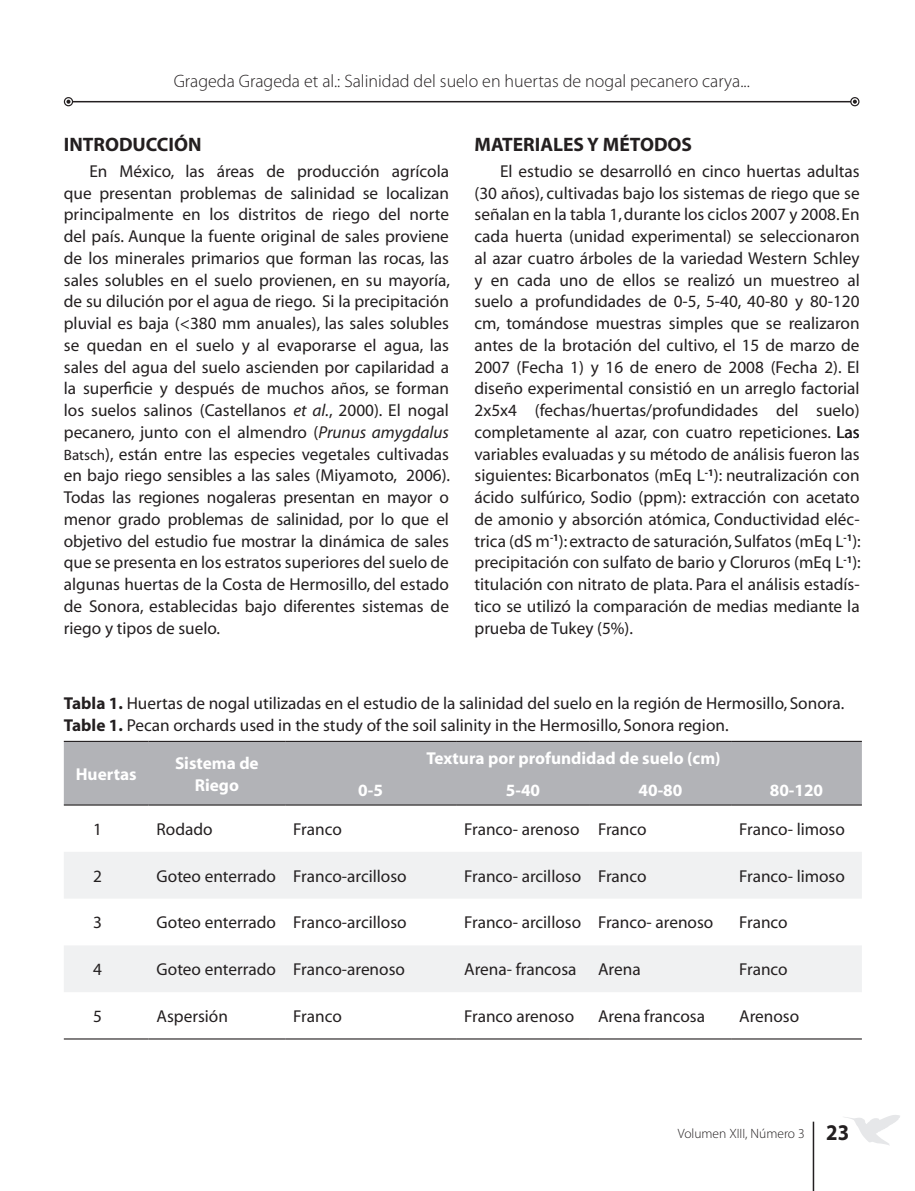
<style>
.page{position:relative;width:915px;height:1191px;background:#fff}
.page>*{position:absolute;margin:0;border:0;box-sizing:border-box;transform-origin:0 0}
.t1{font:700 22.5px "Myriad";color:#231f20;scale:.92 1}
.SUBTITULOS{font:700 19.5px "Myriad";color:#231f20}
.CABEZA_DE_PAGINA{font:300 18px "Myriad Pro";color:#231f20}
.TEXTO_NORMAL{font:17.25px/21.8px "Myriad";color:#231f20;text-align:justify}
.TEXTO_NORMAL-2{font:700 17.25px/21.8px "Myriad";color:#fff;text-align:center}
.t2{font:300 13.5px "Myriad Pro";color:#231f20}
.s1{font-style:italic}
.s2{font-size:15px}
.s3{font-weight:700}
</style>
<div class="page">
<svg style="left:844px;top:1115px;width:56px;height:30px"></svg>
<hr style="left:812px;top:1121px;width:1px;height:70px;background:#231f20">
<hr style="left:72px;top:101px;width:778px;height:1px;background:#231f20">
<div style="left:64px;top:97px;width:9px;height:9px;border:1px solid #231f20;border-radius:50%"></div>
<svg style="left:66px;top:100px;width:4px;height:4px"></svg>
<div style="left:849px;top:97px;width:10px;height:9px;border:1px solid #231f20;border-radius:50%"></div>
<svg style="left:852px;top:100px;width:4px;height:4px"></svg>
<div style="left:64px;top:742px;width:797px;height:62px;background:#b2b3b7"></div>
<svg style="left:64px;top:805px;width:797px;height:1px"></svg>
<svg style="left:64px;top:852px;width:797px;height:140px;fill:#f0f1f2"></svg>
<hr style="left:64px;top:1038px;width:84px;height:1px;background:#231f20">
<hr style="left:148px;top:1038px;width:137px;height:1px;background:#231f20">
<hr style="left:285px;top:1038px;width:171px;height:1px;background:#231f20">
<hr style="left:456px;top:1038px;width:133px;height:1px;background:#231f20">
<hr style="left:589px;top:1038px;width:141px;height:1px;background:#231f20">
<hr style="left:730px;top:1038px;width:131px;height:1px;background:#231f20">
<hr style="left:64px;top:741px;width:84px;height:1px;background:#231f20">
<hr style="left:148px;top:741px;width:137px;height:1px;background:#231f20">
<hr style="left:64px;top:804px;width:84px;height:1px;background:#231f20">
<hr style="left:148px;top:804px;width:137px;height:1px;background:#231f20">
<hr style="left:285px;top:741px;width:171px;height:1px;background:#231f20">
<hr style="left:456px;top:741px;width:133px;height:1px;background:#231f20">
<hr style="left:589px;top:741px;width:141px;height:1px;background:#231f20">
<hr style="left:730px;top:741px;width:131px;height:1px;background:#231f20">
<hr style="left:285px;top:804px;width:171px;height:1px;background:#231f20">
<hr style="left:456px;top:804px;width:133px;height:1px;background:#231f20">
<hr style="left:589px;top:804px;width:141px;height:1px;background:#231f20">
<hr style="left:730px;top:804px;width:131px;height:1px;background:#231f20">
<p class="CABEZA_DE_PAGINA" style="left:174px;top:70px;width:577px">Grageda Grageda et al.: Salinidad del suelo en huertas de nogal pecanero carya...</p>
<p class="SUBTITULOS" style="left:64px;top:134px;width:139px">INTRODUCCIÓN</p>
<p class="TEXTO_NORMAL" style="left:64px;top:161px;width:388px;text-indent:26px">En México, las áreas de producción agrícola que presentan problemas de salinidad se localizan principalmente en los distritos de riego del norte del país. Aunque la fuente original de sales proviene de los minerales primarios que forman las rocas, las sales solubles en el suelo provienen, en su mayoría, de su dilución por el agua de riego. Si la precipitación pluvial es baja (&lt;380 mm anuales), las sales solubles se quedan en el suelo y al evaporarse el agua, las sales del agua del suelo ascienden por capilaridad a la superficie y después de muchos años, se forman los suelos salinos (Castellanos <span class="s1">et al.</span>, 2000). El nogal pecanero, junto con el almendro (<span class="s1">Prunus amygdalus </span><span class="s2">Batsch</span>), están entre las especies vegetales cultivadas en bajo riego sensibles a las sales (Miyamoto, 2006).<br>Todas las regiones nogaleras presentan en mayor o menor grado problemas de salinidad, por lo que el objetivo del estudio fue mostrar la dinámica de sales que se presenta en los estratos superiores del suelo de algunas huertas de la Costa de Hermosillo, del estado de Sonora, establecidas bajo diferentes sistemas de riego y tipos de suelo.</p>
<p class="SUBTITULOS" style="left:474px;top:134px;width:219px">MATERIALES Y MÉTODOS</p>
<p class="TEXTO_NORMAL" style="left:474px;top:161px;width:387px;text-indent:26px">El estudio se desarrolló en cinco huertas adultas (30 años), cultivadas bajo los sistemas de riego que se señalan en la tabla 1, durante los ciclos 2007 y 2008. En cada huerta (unidad experimental) se seleccionaron al azar cuatro árboles de la variedad Western Schley y en cada uno de ellos se realizó un muestreo al suelo a profundidades de 0-5, 5-40, 40-80 y 80-120 cm, tomándose muestras simples que se realizaron antes de la brotación del cultivo, el 15 de marzo de 2007 (Fecha 1) y 16 de enero de 2008 (Fecha 2). El diseño experimental consistió en un arreglo factorial 2x5x4 (fechas/huertas/profundidades del suelo) completamente al azar, con cuatro repeticiones. Las variables evaluadas y su método de análisis fueron las siguientes: Bicarbonatos (mEq L<sup>-1</sup>): neutralización con ácido sulfúrico, Sodio (ppm): extracción con acetato de amonio y absorción atómica, Conductividad eléc&shy;trica (dS m<sup>-1</sup>): extracto de saturación, Sulfatos (mEq L<sup>-1</sup>): precipitación con sulfato de bario y Cloruros (mEq L<sup>-1</sup>): titulación con nitrato de plata. Para el análisis estadís&shy;tico se utilizó la comparación de medias mediante la prueba de Tukey (5%).</p>
<p class="TEXTO_NORMAL" style="left:64px;top:693px;width:781px"><span class="s3">Tabla 1.</span> Huertas de nogal utilizadas en el estudio de la salinidad del suelo en la región de Hermosillo, Sonora.</p>
<p class="TEXTO_NORMAL" style="left:64px;top:714px;width:666px"><span class="s3">Table 1.</span> Pecan orchards used in the study of the soil salinity in the Hermosillo, Sonora region.</p>
<p class="TEXTO_NORMAL-2" style="left:76px;top:763px;width:62px">Huertas</p>
<p class="TEXTO_NORMAL-2" style="left:175px;top:752px;width:85px">Sistema de<br>Riego</p>
<p class="TEXTO_NORMAL-2" style="left:426px;top:748px;width:295px">Textura por profundidad de suelo (cm)</p>
<p class="TEXTO_NORMAL-2" style="left:358px;top:779px;width:26px">0-5</p>
<p class="TEXTO_NORMAL-2" style="left:505px;top:779px;width:36px">5-40</p>
<p class="TEXTO_NORMAL-2" style="left:638px;top:779px;width:45px">40-80</p>
<p class="TEXTO_NORMAL-2" style="left:769px;top:779px;width:55px">80-120</p>
<p class="TEXTO_NORMAL" style="left:93px;top:819px;width:10px">1</p>
<p class="TEXTO_NORMAL" style="left:156px;top:819px;width:58px">Rodado</p>
<p class="TEXTO_NORMAL" style="left:293px;top:819px;width:50px">Franco</p>
<p class="TEXTO_NORMAL" style="left:464px;top:819px;width:117px">Franco- arenoso</p>
<p class="TEXTO_NORMAL" style="left:598px;top:819px;width:50px">Franco</p>
<p class="TEXTO_NORMAL" style="left:739px;top:819px;width:107px">Franco- limoso</p>
<p class="TEXTO_NORMAL" style="left:93px;top:865px;width:10px">2</p>
<p class="TEXTO_NORMAL" style="left:156px;top:865px;width:121px">Goteo enterrado</p>
<p class="TEXTO_NORMAL" style="left:293px;top:865px;width:115px">Franco-arcilloso</p>
<p class="TEXTO_NORMAL" style="left:464px;top:865px;width:118px">Franco- arcilloso</p>
<p class="TEXTO_NORMAL" style="left:598px;top:865px;width:50px">Franco</p>
<p class="TEXTO_NORMAL" style="left:739px;top:865px;width:107px">Franco- limoso</p>
<p class="TEXTO_NORMAL" style="left:93px;top:912px;width:10px">3</p>
<p class="TEXTO_NORMAL" style="left:156px;top:912px;width:121px">Goteo enterrado</p>
<p class="TEXTO_NORMAL" style="left:293px;top:912px;width:115px">Franco-arcilloso</p>
<p class="TEXTO_NORMAL" style="left:464px;top:912px;width:118px">Franco- arcilloso</p>
<p class="TEXTO_NORMAL" style="left:598px;top:912px;width:117px">Franco- arenoso</p>
<p class="TEXTO_NORMAL" style="left:739px;top:912px;width:50px">Franco</p>
<p class="TEXTO_NORMAL" style="left:93px;top:959px;width:10px">4</p>
<p class="TEXTO_NORMAL" style="left:156px;top:959px;width:121px">Goteo enterrado</p>
<p class="TEXTO_NORMAL" style="left:293px;top:959px;width:113px">Franco-arenoso</p>
<p class="TEXTO_NORMAL" style="left:464px;top:959px;width:114px">Arena- francosa</p>
<p class="TEXTO_NORMAL" style="left:598px;top:959px;width:44px">Arena</p>
<p class="TEXTO_NORMAL" style="left:739px;top:959px;width:50px">Franco</p>
<p class="TEXTO_NORMAL" style="left:93px;top:1006px;width:10px">5</p>
<p class="TEXTO_NORMAL" style="left:156px;top:1006px;width:73px">Aspersión</p>
<p class="TEXTO_NORMAL" style="left:293px;top:1006px;width:50px">Franco</p>
<p class="TEXTO_NORMAL" style="left:464px;top:1006px;width:111px">Franco arenoso</p>
<p class="TEXTO_NORMAL" style="left:598px;top:1006px;width:108px">Arena francosa</p>
<p class="TEXTO_NORMAL" style="left:739px;top:1006px;width:62px">Arenoso</p>
<p class="t2" style="left:677px;top:1125px;width:128px">Volumen XIII, Número 3</p>
<p class="t1" style="left:825px;top:1120px;width:26px">23</p>
</div>
